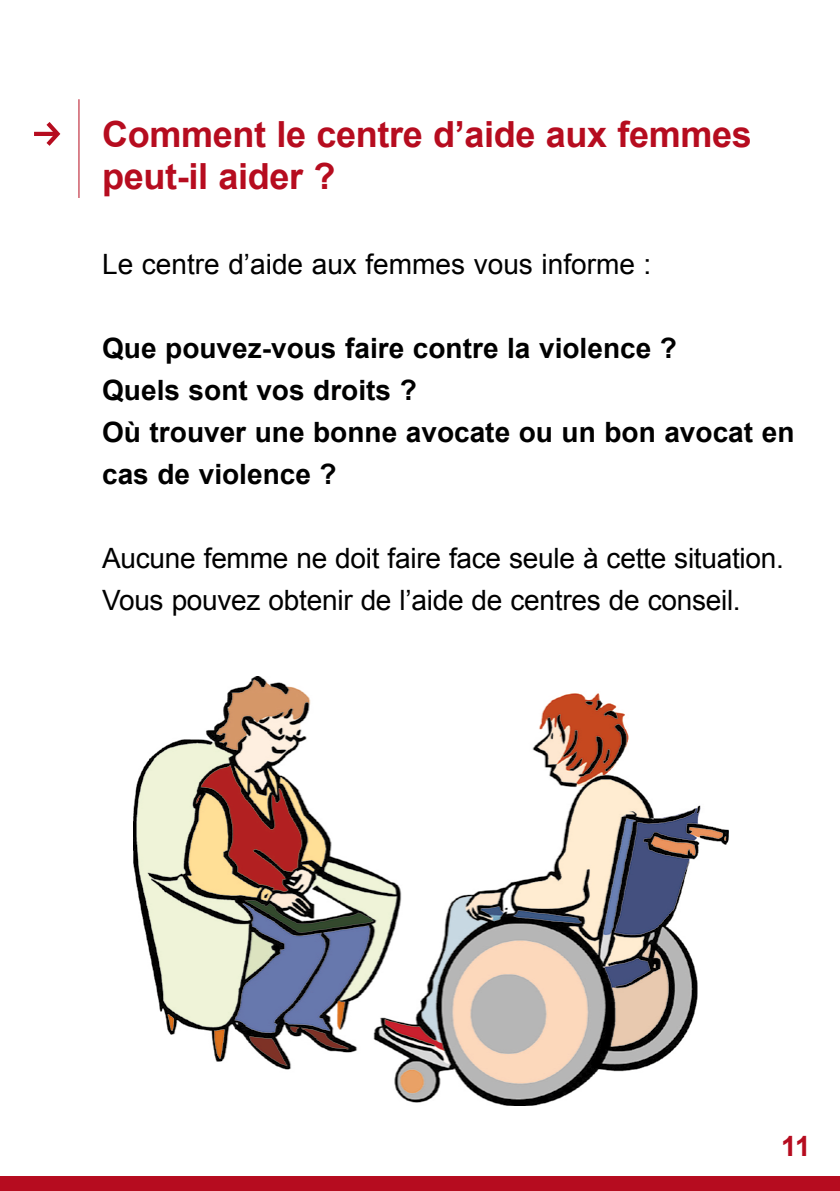
<style>
.page{position:relative;width:840px;height:1191px;background:#fff}
.page>*{position:absolute;margin:0;border:0;box-sizing:border-box;transform-origin:0 0}
.t1{font:700 36px/42px "Arial";letter-spacing:-.01em;color:#b60c1f}
.t2{font:28px/42px "Arial";letter-spacing:-.01em;color:#000}
.t3{font:700 28px/42px "Arial";color:#000}
.t4{font:700 28px "Arial";color:#b60c1f}
</style>
<div class="page">
<img style="left:134px;top:676px;width:594px;height:429px">
<svg style="left:34px;top:122px;width:26px;height:24px"></svg>
<hr style="left:78px;top:99px;width:1px;height:99px;background:#b60c1f">
<div style="left:0;top:1176px;width:839px;height:15px;background:#b60c1f"></div>
<p class="t1" style="left:102px;top:115px;width:651px">Comment le centre d’aide aux femmes peut-il aider ?</p>
<p class="t2" style="left:102px;top:243px;width:550px">Le centre d’aide aux femmes vous informe :</p>
<p class="t3" style="left:102px;top:328px;width:693px">Que pouvez-vous faire contre la violence ?<br>Quels sont vos droits ?<br>Où trouver une bonne avocate ou un bon avocat en cas de violence ?</p>
<p class="t2" style="left:102px;top:537px;width:683px">Aucune femme ne doit faire face seule à cette situation.<br>Vous pouvez obtenir de l’aide de centres de conseil.</p>
<p class="t4" style="left:780px;top:1127px;width:31px">11</p>
</div>
